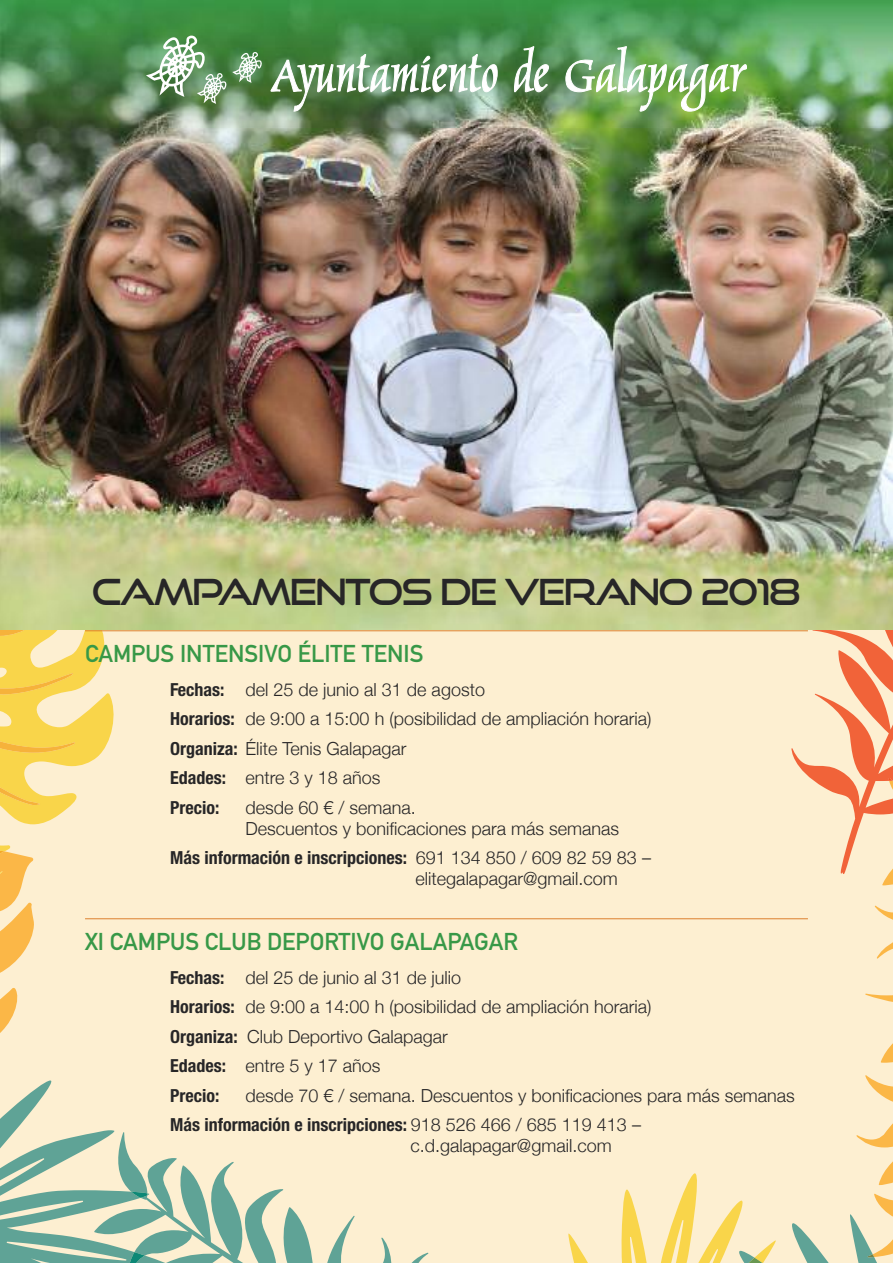
<style>
.page{position:relative;width:893px;height:1263px;background:#fdefd1}
.page>*{position:absolute;margin:0;border:0;box-sizing:border-box;transform-origin:0 0}
.t1{font:36px "Good Times Rg";letter-spacing:-.05em;color:#272627}
.t2{font:700 24px "DIN Alternate";color:#379847}
.t3{font:300 18px/29.5px "Helvetica Neue";color:#272627}
.s1{font-weight:700;font-stretch:condensed}
</style>
<div class="page">
<svg style="left:180px;top:1162px;width:249px;height:101px"></svg>
<svg style="left:0;top:629px;width:180px;height:634px"></svg>
<svg style="left:523px;top:629px;width:370px;height:634px"></svg>
<img style="left:0;top:501px;width:893px;height:128px">
<hr style="left:85px;top:630px;width:723px;height:1px;background:#dc812f">
<hr style="left:85px;top:918px;width:723px;height:1px;background:#dc812f">
<img style="left:0;top:0;width:893px;height:501px">
<h1 class="t1" style="left:92px;top:570px;width:711px">CAMPAMENTOS DE VERANO 2018</h1>
<h2 class="t2" style="left:85px;top:640px;width:340px">CAMPUS INTENSIVO ÉLITE TENIS</h2>
<p class="t3" style="left:170px;top:674px;width:483px"><span class="s1">Fechas:</span> del 25 de junio al 31 de agosto<br><span class="s1">Horarios:</span> de 9:00 a 15:00 h (posibilidad de ampliación horaria)<br><span class="s1">Organiza:</span> Élite Tenis Galapagar<br><span class="s1">Edades:</span> entre 3 y 18 años<br><span class="s1">Precio:</span></p>
<p class="t3" style="left:245px;top:796px;width:375px;line-height:21px">desde 60 € / semana.<br>Descuentos y bonificaciones para más semanas</p>
<p class="t3" style="left:416px;top:847px;width:237px;line-height:21px;text-indent:-246px"><span class="s1">Más información e inscripciones:</span> 691 134 850 / 609 82 59 83 – elitegalapagar@gmail.com</p>
<h2 class="t2" style="left:85px;top:927px;width:434px">XI CAMPUS CLUB DEPORTIVO GALAPAGAR</h2>
<p class="t3" style="left:170px;top:962px;width:483px"><span class="s1">Fechas:</span> del 25 de junio al 31 de julio<br><span class="s1">Horarios:</span> de 9:00 a 14:00 h (posibilidad de ampliación horaria)<br><span class="s1">Organiza:</span> Club Deportivo Galapagar<br><span class="s1">Edades:</span> entre 5 y 17 años<br><span class="s1">Precio:</span></p>
<p class="t3" style="left:170px;top:1080px;width:626px;text-indent:75px">desde 70 € / semana. Descuentos y bonificaciones para más semanas<br><span class="s1">Más información e inscripciones:</span> 918 526 466 / 685 119 413 –</p>
<p class="t3" style="left:411px;top:1130px;width:203px">c.d.galapagar@gmail.com</p>
</div>
